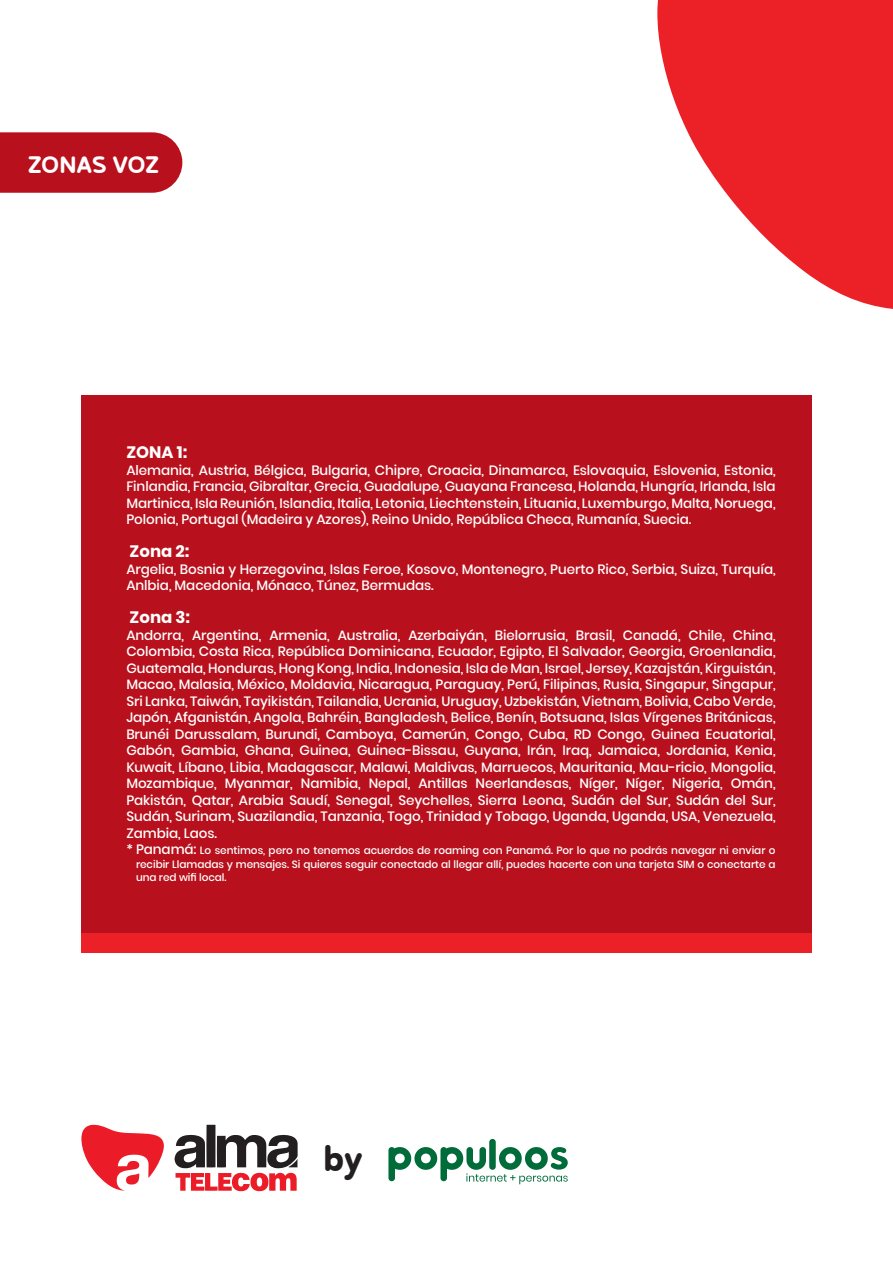
<style>
.page{position:relative;width:893px;height:1263px;background:#fff}
.page>*{position:absolute;margin:0;border:0;box-sizing:border-box;transform-origin:0 0}
.t1{font:600 44.4px "Betm Rounded";color:#231f20}
.t2{font:600 28.2px "Betm Rounded";letter-spacing:-.015em;color:#fff}
.t3{font:700 16.5px "Poppins";color:#fff}
.t4{font:500 13.5px/16.5px "Poppins";letter-spacing:-.005em;color:#fff;text-align:justify}
.t5{font:500 10.5px/13.5px "Poppins";letter-spacing:-.005em;color:#fff;text-align:justify}
.s1{font-size:13.5px}
</style>
<div class="page">
<div style="left:0;top:132px;width:182px;height:61px;background:#b8101c"></div>
<div style="left:81px;top:395px;width:730px;height:538px;background:#b8101c"></div>
<div style="left:81px;top:933px;width:730px;height:19px;background:#ec2027"></div>
<svg style="left:388px;top:1139px;width:180px;height:45px"></svg>
<svg style="left:81px;top:1125px;width:83px;height:66px"></svg>
<svg style="left:175px;top:1125px;width:123px;height:66px"></svg>
<svg style="left:657px;top:0;width:236px;height:309px;fill:#ec2027"></svg>
<p class="t2" style="left:28px;top:147px;width:133px">ZONAS VOZ</p>
<p class="t3" style="left:126px;top:443px;width:62px">ZONA 1:</p>
<p class="t4" style="left:126px;top:462px;width:651px">Alemania, Austria, Bélgica, Bulgaria, Chipre, Croacia, Dinamarca, Eslovaquia, Eslovenia, Estonia, Finlandia, Francia, Gibraltar, Grecia, Guadalupe, Guayana Francesa, Holanda, Hungría, Irlanda, Isla Martinica, Isla Reunión, Islandia, Italia, Letonia, Liechtenstein, Lituania, Luxemburgo, Malta, Noruega, Polonia, Portugal (Madeira y Azores), Reino Unido, República Checa, Rumanía, Suecia.</p>
<p class="t3" style="left:130px;top:542px;width:61px">Zona 2:</p>
<p class="t4" style="left:126px;top:561px;width:651px">Argelia, Bosnia y Herzegovina, Islas Feroe, Kosovo, Montenegro, Puerto Rico, Serbia, Suiza, Turquía,<br>Anlbia, Macedonia, Mónaco, Túnez, Bermudas.</p>
<p class="t3" style="left:130px;top:608px;width:62px">Zona 3:</p>
<p class="t4" style="left:126px;top:627px;width:651px">Andorra, Argentina, Armenia, Australia, Azerbaiyán, Bielorrusia, Brasil, Canadá, Chile, China, Colombia, Costa Rica, República Dominicana, Ecuador, Egipto, El Salvador, Georgia, Groenlandia, Guatemala, Honduras, Hong Kong, India, Indonesia, Isla de Man, Israel, Jersey, Kazajstán, Kirguistán, Macao, Malasia, México, Moldavia, Nicaragua, Paraguay, Perú, Filipinas, Rusia, Singapur, Singapur, Sri Lanka, Taiwán, Tayikistán, Tailandia, Ucrania, Uruguay, Uzbekistán, Vietnam, Bolivia, Cabo Verde, Japón, Afganistán, Angola, Bahréin, Bangladesh, Belice, Benín, Botsuana, Islas Vírgenes Británicas, Brunéi Darussalam, Burundi, Camboya, Camerún, Congo, Cuba, RD Congo, Guinea Ecuatorial, Gabón, Gambia, Ghana, Guinea, Guinea-Bissau, Guyana, Irán, Iraq, Jamaica, Jordania, Kenia, Kuwait, Líbano, Libia, Madagascar, Malawi, Maldivas, Marruecos, Mauritania, Mau-ricio, Mongolia, Mozambique, Myanmar, Namibia, Nepal, Antillas Neerlandesas, Níger, Níger, Nigeria, Omán, Pakistán, Qatar, Arabia Saudí, Senegal, Seychelles, Sierra Leona, Sudán del Sur, Sudán del Sur, Sudán, Surinam, Suazilandia, Tanzania, Togo, Trinidad y Tobago, Uganda, Uganda, USA, Venezuela, Zambia, Laos.</p>
<p class="t5" style="left:136px;top:844px;width:641px;text-indent:-10px"><span class="s1">* Panamá:</span> Lo sentimos, pero no tenemos acuerdos de roaming con Panamá. Por lo que no podrás navegar ni enviar o recibir Llamadas y mensajes. Si quieres seguir conectado al llegar allí, puedes hacerte con una tarjeta SIM o conectarte a una red wifi local.</p>
<h1 class="t1" style="left:323px;top:1130px;width:41px">by</h1>
</div>
